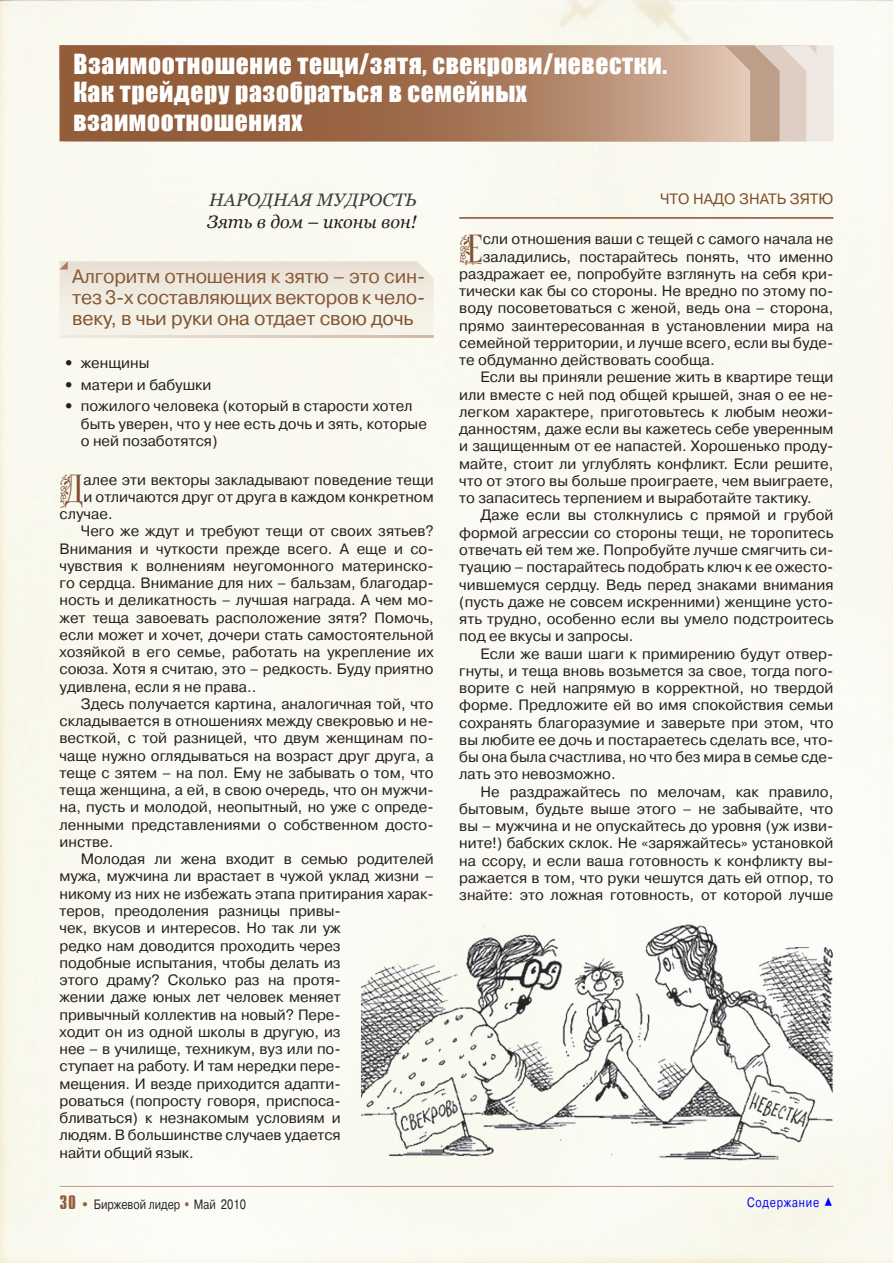
<style>
.page{position:relative;width:893px;height:1263px;background:#fafaf1}
.page>*{position:absolute;margin:0;border:0;box-sizing:border-box;transform-origin:0 0}
.t1{font:40.65px "Remeslo";color:#7f4f2e}
.t2{font:25.5px/28.5px "Impact";letter-spacing:.025em;color:#fff}
.t3{font:19.5px/21px "Pragmatica C";letter-spacing:-.01em;color:#7f4f2e;text-align:justify}
.t4{font:italic 18px "Georgia";color:#231f20}
.t5{font:italic 18px "Georgia";color:#3e3e3f}
.t6{font:15px/17.2px "Pragmatica C";color:#231f20}
.t7{font:15px "Pragmatica C";color:#7f4f2e}
.t8{font:13.5px "Pragmatica C";color:#231f20;scale:.8 1}
.t9{font:13.5px "Pragmatica C";letter-spacing:.07em;color:#00f;scale:.8 1}
.s1{font-weight:700}
.s2{font-family:"Compact C";font-weight:700;font-size:19.5px;color:#935d3a}
.s3{font-family:"Compact C";font-weight:700;font-size:16.5px;color:#935d3a}
</style>
<div class="page">
<hr style="left:60px;top:1186px;width:773px;height:1px;background:#be9e89">
<div style="left:806px;top:45px;width:27px;height:96px;background:#efe7e1"></div>
<svg style="left:780px;top:45px;width:26px;height:96px;background:#e1d1c7"></svg>
<svg style="left:750px;top:45px;width:30px;height:96px;background:#c2a490"></svg>
<svg style="left:60px;top:45px;width:690px;height:96px;background:#a77859"></svg>
<hr style="left:459px;top:217px;width:374px;height:2px;background:#7f4f2e">
<hr style="left:60px;top:335px;width:374px;height:3px;background:#fff">
<svg style="left:60px;top:261px;width:374px;height:74px;background:#f0ebe0"></svg>
<img style="left:362px;top:923px;width:471px;height:246px">
<svg style="left:825px;top:1197px;width:7px;height:9px"></svg>
<h2 class="t2" style="left:73px;top:49px;width:595px">Взаимоотношение тещи/зятя, свекрови/невестки.<br>Как трейдеру разобраться в семейных взаимоотношениях</h2>
<p class="t5" style="left:209px;top:190px;width:209px">НАРОДНАЯ МУДРОСТЬ</p>
<p class="t4" style="left:207px;top:211px;width:211px">Зять в дом – иконы вон!</p>
<h3 class="t3" style="left:72px;top:266px;width:354px">Алгоритм отношения к зятю – это син&shy;тез 3-х составляющих векторов к чело&shy;веку, в чьи руки она отдает свою дочь</h3>
<p class="t6" style="left:64px;top:355px;width:87px"><span class="s1">•</span> женщины</p>
<p class="t6" style="left:64px;top:376px;width:149px"><span class="s1">•</span> матери и бабушки</p>
<p class="t6" style="left:81px;top:398px;width:348px;text-indent:-17px"><span class="s1">•</span> пожилого человека (который в старости хотел быть уверен, что у нее есть дочь и зять, которые о ней позаботятся)</p>
<h1 class="t1" style="left:60px;top:467px;width:26px">Д</h1>
<p class="t6" style="left:84px;top:471px;width:352px">алее эти векторы закладывают поведение тещи</p>
<p class="t6" style="left:84px;top:488px;width:352px">и отличаются друг от друга в каждом конкретном</p>
<p class="t6" style="left:60px;top:505px;width:55px">случае.</p>
<p class="t6" style="left:81px;top:523px;width:354px">Чего же ждут и требуют тещи от своих зятьев?</p>
<p class="t6" style="left:60px;top:540px;width:376px">Внимания и чуткости прежде всего. А еще и со-</p>
<p class="t6" style="left:60px;top:557px;width:376px">чувствия к волнениям неугомонного материнско-</p>
<p class="t6" style="left:60px;top:574px;width:376px">го сердца. Внимание для них – бальзам, благодар-</p>
<p class="t6" style="left:60px;top:592px;width:376px">ность и деликатность – лучшая награда. А чем мо-</p>
<p class="t6" style="left:60px;top:609px;width:376px">жет теща завоевать расположение зятя? Помочь,</p>
<p class="t6" style="left:60px;top:626px;width:376px">если может и хочет, дочери стать самостоятельной</p>
<p class="t6" style="left:60px;top:643px;width:376px">хозяйкой в его семье, работать на укрепление их</p>
<p class="t6" style="left:60px;top:661px;width:376px">союза. Хотя я считаю, это – редкость. Буду приятно</p>
<p class="t6" style="left:60px;top:678px;width:198px">удивлена, если я не права..</p>
<p class="t6" style="left:81px;top:695px;width:354px">Здесь получается картина, аналогичная той, что</p>
<p class="t6" style="left:60px;top:712px;width:376px">складывается в отношениях между свекровью и не-</p>
<p class="t6" style="left:60px;top:730px;width:376px">весткой, с той разницей, что двум женщинам по-</p>
<p class="t6" style="left:60px;top:747px;width:376px">чаще нужно оглядываться на возраст друг друга, а</p>
<p class="t6" style="left:60px;top:764px;width:376px">теще с зятем – на пол. Ему не забывать о том, что</p>
<p class="t6" style="left:60px;top:781px;width:376px">теща женщина, а ей, в свою очередь, что он мужчи-</p>
<p class="t6" style="left:60px;top:799px;width:376px">на, пусть и молодой, неопытный, но уже с опреде-</p>
<p class="t6" style="left:60px;top:816px;width:376px">ленными представлениями о собственном досто-</p>
<p class="t6" style="left:60px;top:833px;width:55px">инстве.</p>
<p class="t6" style="left:81px;top:850px;width:354px">Молодая ли жена входит в семью родителей</p>
<p class="t6" style="left:60px;top:868px;width:376px">мужа, мужчина ли врастает в чужой уклад жизни –</p>
<p class="t6" style="left:60px;top:885px;width:376px">никому из них не избежать этапа притирания харак-</p>
<p class="t6" style="left:60px;top:902px;width:283px">теров, преодоления разницы привы-</p>
<p class="t6" style="left:60px;top:919px;width:283px">чек, вкусов и интересов. Но так ли уж</p>
<p class="t6" style="left:60px;top:937px;width:283px">редко нам доводится проходить через</p>
<p class="t6" style="left:60px;top:954px;width:283px">подобные испытания, чтобы делать из</p>
<p class="t6" style="left:60px;top:971px;width:283px">этого драму? Сколько раз на протя-</p>
<p class="t6" style="left:60px;top:988px;width:283px">жении даже юных лет человек меняет</p>
<p class="t6" style="left:60px;top:1006px;width:283px">привычный коллектив на новый? Пере-</p>
<p class="t6" style="left:60px;top:1023px;width:283px">ходит он из одной школы в другую, из</p>
<p class="t6" style="left:60px;top:1040px;width:283px">нее – в училище, техникум, вуз или по-</p>
<p class="t6" style="left:60px;top:1057px;width:283px">ступает на работу. И там нередки пере-</p>
<p class="t6" style="left:60px;top:1075px;width:283px">мещения. И везде приходится адапти-</p>
<p class="t6" style="left:60px;top:1092px;width:283px">роваться (попросту говоря, приспоса-</p>
<p class="t6" style="left:60px;top:1109px;width:283px">бливаться) к незнакомым условиям и</p>
<p class="t6" style="left:60px;top:1126px;width:283px">людям. В большинстве случаев удается</p>
<p class="t6" style="left:60px;top:1144px;width:136px">найти общий язык.</p>
<p class="t7" style="left:660px;top:191px;width:175px">ЧТО НАДО ЗНАТЬ ЗЯТЮ</p>
<h1 class="t1" style="left:459px;top:227px;width:25px">Е</h1>
<p class="t6" style="left:483px;top:231px;width:352px">сли отношения ваши с тещей с самого начала не</p>
<p class="t6" style="left:483px;top:248px;width:352px">заладились, постарайтесь понять, что именно</p>
<p class="t6" style="left:459px;top:265px;width:376px">раздражает ее, попробуйте взглянуть на себя кри-</p>
<p class="t6" style="left:459px;top:282px;width:376px">тически как бы со стороны. Не вредно по этому по-</p>
<p class="t6" style="left:459px;top:300px;width:376px">воду посоветоваться с женой, ведь она – сторона,</p>
<p class="t6" style="left:459px;top:317px;width:376px">прямо заинтересованная в установлении мира на</p>
<p class="t6" style="left:459px;top:334px;width:376px">семейной территории, и лучше всего, если вы буде-</p>
<p class="t6" style="left:459px;top:351px;width:257px">те обдуманно действовать сообща.</p>
<p class="t6" style="left:480px;top:369px;width:354px">Если вы приняли решение жить в квартире тещи</p>
<p class="t6" style="left:459px;top:386px;width:376px">или вместе с ней под общей крышей, зная о ее не-</p>
<p class="t6" style="left:459px;top:403px;width:376px">легком характере, приготовьтесь к любым неожи-</p>
<p class="t6" style="left:459px;top:420px;width:376px">данностям, даже если вы кажетесь себе уверенным</p>
<p class="t6" style="left:459px;top:438px;width:376px">и защищенным от ее напастей. Хорошенько проду-</p>
<p class="t6" style="left:459px;top:455px;width:376px">майте, стоит ли углублять конфликт. Если решите,</p>
<p class="t6" style="left:459px;top:472px;width:376px">что от этого вы больше проиграете, чем выиграете,</p>
<p class="t6" style="left:459px;top:489px;width:354px">то запаситесь терпением и выработайте тактику.</p>
<p class="t6" style="left:480px;top:507px;width:354px">Даже если вы столкнулись с прямой и грубой</p>
<p class="t6" style="left:459px;top:524px;width:376px">формой агрессии со стороны тещи, не торопитесь</p>
<p class="t6" style="left:459px;top:541px;width:376px">отвечать ей тем же. Попробуйте лучше смягчить си-</p>
<p class="t6" style="left:459px;top:558px;width:376px">туацию – постарайтесь подобрать ключ к ее ожесто-</p>
<p class="t6" style="left:459px;top:576px;width:376px">чившемуся сердцу. Ведь перед знаками внимания</p>
<p class="t6" style="left:459px;top:593px;width:376px">(пусть даже не совсем искренними) женщине усто-</p>
<p class="t6" style="left:459px;top:610px;width:376px">ять трудно, особенно если вы умело подстроитесь</p>
<p class="t6" style="left:459px;top:627px;width:176px">под ее вкусы и запросы.</p>
<p class="t6" style="left:480px;top:645px;width:354px">Если же ваши шаги к примирению будут отвер-</p>
<p class="t6" style="left:459px;top:662px;width:376px">гнуты, и теща вновь возьмется за свое, тогда пого-</p>
<p class="t6" style="left:459px;top:679px;width:376px">ворите с ней напрямую в корректной, но твердой</p>
<p class="t6" style="left:459px;top:696px;width:376px">форме. Предложите ей во имя спокойствия семьи</p>
<p class="t6" style="left:459px;top:714px;width:376px">сохранять благоразумие и заверьте при этом, что</p>
<p class="t6" style="left:459px;top:731px;width:376px">вы любите ее дочь и постараетесь сделать все, что-</p>
<p class="t6" style="left:459px;top:748px;width:376px">бы она была счастлива, но что без мира в семье сде-</p>
<p class="t6" style="left:459px;top:765px;width:158px">лать это невозможно.</p>
<p class="t6" style="left:480px;top:783px;width:354px">Не раздражайтесь по мелочам, как правило,</p>
<p class="t6" style="left:459px;top:800px;width:376px">бытовым, будьте выше этого – не забывайте, что</p>
<p class="t6" style="left:459px;top:817px;width:376px">вы – мужчина и не опускайтесь до уровня (уж изви-</p>
<p class="t6" style="left:459px;top:834px;width:376px">ните!) бабских склок. Не «заряжайтесь» установкой</p>
<p class="t6" style="left:459px;top:852px;width:376px">на ссору, и если ваша готовность к конфликту вы-</p>
<p class="t6" style="left:459px;top:869px;width:376px">ражается в том, что руки чешутся дать ей отпор, то</p>
<p class="t6" style="left:459px;top:886px;width:376px">знайте: это ложная готовность, от которой лучше</p>
<p class="t8" style="left:60px;top:1196px;width:235px"><span class="s2">30</span> <span class="s3">•</span> Биржевой лидер <span class="s3">•</span> Май 2010</p>
<p class="t9" style="left:747px;top:1194px;width:92px">Содержание</p>
</div>
